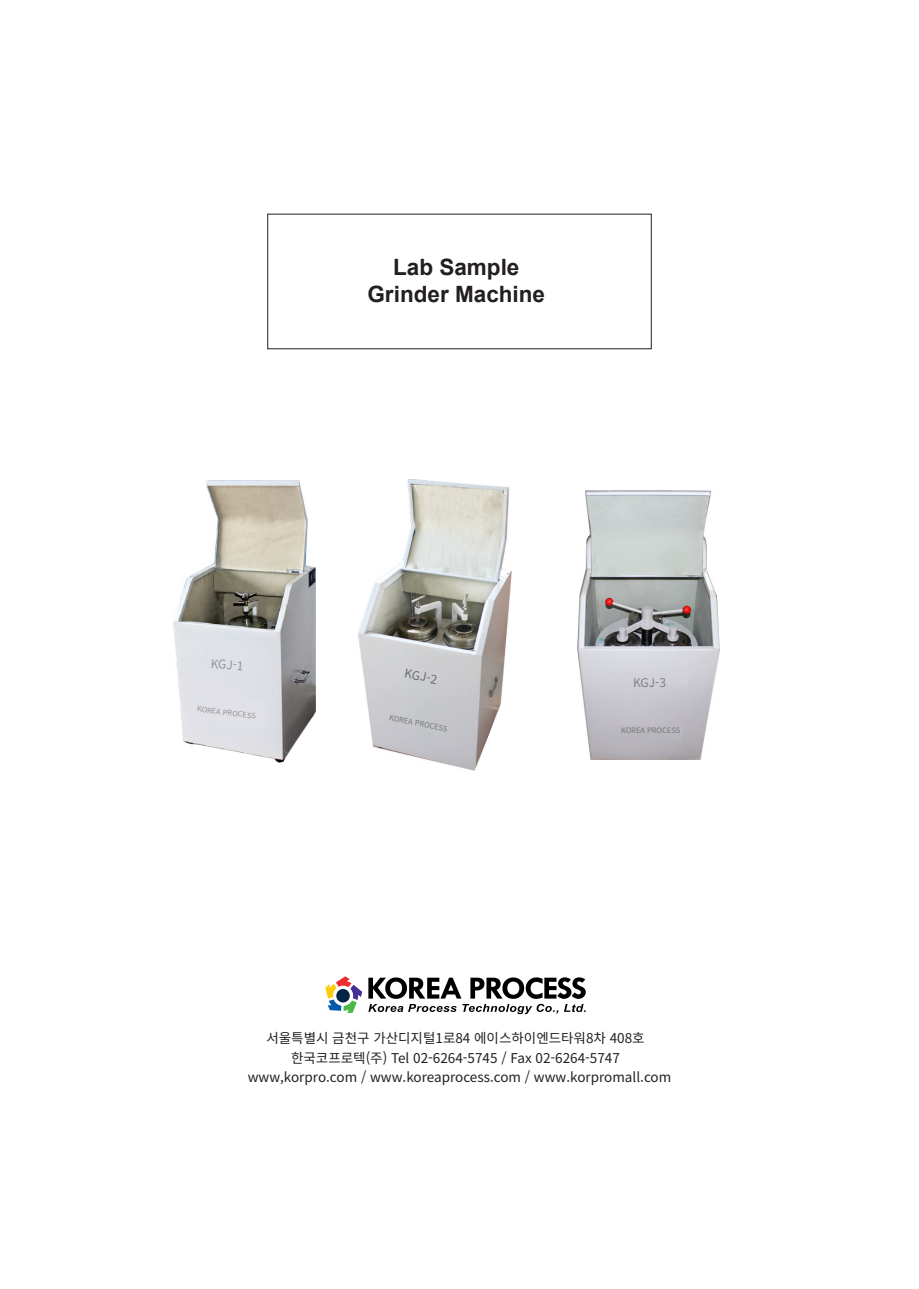
<style>
.page{position:relative;width:919px;height:1289px;background:#fff}
.page>*{position:absolute;margin:0;border:0;box-sizing:border-box;transform-origin:0 0}
.t1{font:700 22.5px/27px "Arial";color:#231f20;text-align:center}
.t2{font:13.5px/19.6px "Noto Sans CJ Kkr";color:#231f20;text-align:center}
.t3{font:12px "Noto Sans CJ Kkr";color:#939598}
.t4{font:12px "Noto Sans CJ Kkr";color:#6c6d70}
.t5{font:12px "Noto Sans CJ Kkr";color:#808285}
.t6{font:7.5px "Noto Sans CJ Kkr";color:#76787b}
.t7{font:7.5px "Noto Sans CJ Kkr";color:#939598}
</style>
<div class="page">
<svg style="left:325px;top:976px;width:37px;height:37px"></svg>
<svg style="left:368px;top:977px;width:217px;height:37px"></svg>
<img style="left:173px;top:480px;width:142px;height:282px">
<img style="left:358px;top:479px;width:153px;height:291px">
<img style="left:577px;top:490px;width:142px;height:269px">
<h1 class="t1" style="left:367px;top:254px;width:179px">Lab Sample<br>Grinder Machine</h1>
<p class="t3" style="left:211px;top:656px;width:35px;rotate:5deg">KGJ-1</p>
<p class="t7" style="left:197px;top:704px;width:61px;rotate:7deg">KOREA PROCESS</p>
<p class="t4" style="left:406px;top:666px;width:35px;rotate:11deg">KGJ-2</p>
<p class="t5" style="left:633px;top:675px;width:35px">KGJ-3</p>
<p class="t6" style="left:390px;top:713px;width:61px;rotate:11deg">KOREA PROCESS</p>
<p class="t6" style="left:621px;top:726px;width:61px">KOREA PROCESS</p>
<p class="t2" style="left:248px;top:1028px;width:425px">서울특별시 금천구 가산디지털1로84 에이스하이엔드타워8차 408호 한국코프로텍(주) Tel 02-6264-5745 / Fax 02-6264-5747 www,korpro.com / www.koreaprocess.com / www.korpromall.com</p>
</div>
